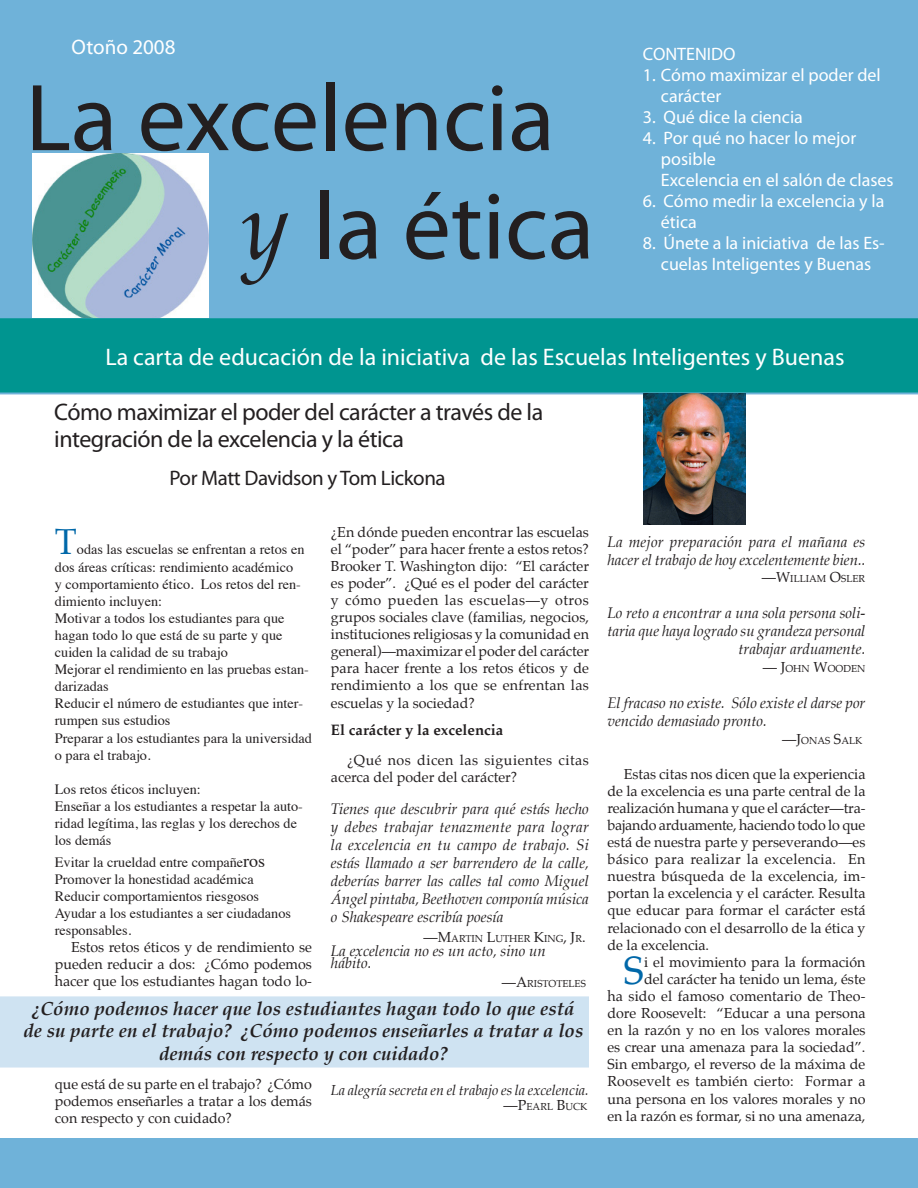
<style>
.page{position:relative;width:918px;height:1188px;background:#fff}
.page>*{position:absolute;margin:0;border:0;box-sizing:border-box;transform-origin:0 0}
.t1{font:96px "Myriad Pro";color:#231f20}
.t2{font:38.7px "Palatino";color:#0068a9}
.t3{font:36px "Palatino";color:#0068a9}
.t4{font:24px/27px "Myriad Pro";letter-spacing:-.02em;color:#231f20}
.t5{font:24px "Myriad Pro";color:#fff}
.t6{font:21px "Myriad Pro";letter-spacing:-.02em;color:#231f20}
.t7{font:21px "Myriad Pro";color:#fff}
.t8{font:italic 700 18.75px/22.5px "Palatino";color:#231f20;text-align:center}
.Hanging_indent{font:18px/21px "Myriad Pro";color:#fff}
.t9{font:italic 15px/18px "Palatino";color:#231f20}
.t10{font:700 15px "Palatino";color:#231f20}
.t11{font:14.25px/17.1px "Palatino";color:#231f20;text-align:justify}
.t12{font:14.25px/17.1px "Times";color:#231f20}
.t13{font:14.25px/17.1px "Palatino";letter-spacing:.035em;color:#231f20}
.t14{font:italic 14.25px "Palatino";color:#231f20}
.t15{font:10.05px "Palatino";color:#231f20}
.s1{font-family:"Palatino";font-style:italic}
.s2{font-size:18px}
.s3{font-size:14.25px}
</style>
<div class="page">
<div style="left:1px;top:1px;width:916px;height:393px;background:#6fb2d9"></div>
<div style="left:1px;top:319px;width:916px;height:73px;background:#009590"></div>
<div style="left:0;top:318px;width:918px;height:75px;border:2px solid #009590"></div>
<img style="left:644px;top:394px;width:101px;height:131px">
<div style="left:0;top:1138px;width:918px;height:50px;background:#6fb2d9"></div>
<div style="left:1px;top:997px;width:587px;height:70px;background:#cfe3f2"></div>
<div style="left:0;top:996px;width:589px;height:72px;border:2px solid #cfe3f2"></div>
<img style="left:32px;top:153px;width:176px;height:165px">
<p class="t7" style="left:72px;top:34px;width:105px">Otoño 2008</p>
<p class="t1" style="left:26px;top:59px;width:531px">La excelencia</p>
<p class="t1" style="left:241px;top:167px;width:354px"><span class="s1">y</span> la ética</p>
<p class="Hanging_indent" style="left:643px;top:43px;width:94px">CONTENIDO</p>
<p class="Hanging_indent" style="left:661px;top:64px;width:221px;text-indent:-18px">1. Cómo maximizar el poder del carácter</p>
<p class="Hanging_indent" style="left:643px;top:106px;width:161px">3. Qué dice la ciencia</p>
<p class="Hanging_indent" style="left:661px;top:127px;width:197px;text-indent:-18px">4. Por qué no hacer lo mejor posible</p>
<p class="Hanging_indent" style="left:661px;top:169px;width:234px">Excelencia en el salón de clases</p>
<p class="Hanging_indent" style="left:661px;top:190px;width:225px;text-indent:-18px">6. Cómo medir la excelencia y la ética</p>
<p class="Hanging_indent" style="left:643px;top:232px;width:243px;text-align:center">8. Únete a la iniciativa de las Es&shy;cuelas Inteligentes y Buenas</p>
<p class="t5" style="left:105px;top:342px;width:741px">La carta de educación de la iniciativa de las Escuelas Inteligentes y Buenas</p>
<p class="t4" style="left:54px;top:398px;width:491px">Cómo maximizar el poder del carácter a través de la integración de la excelencia y la ética</p>
<p class="t6" style="left:169px;top:465px;width:278px">Por Matt Davidson y Tom Lickona</p>
<p class="t3" style="left:55px;top:512px;width:24px">T</p>
<p class="t12" style="left:55px;top:540px;width:251px;text-indent:22px">odas las escuelas se enfrentan a retos en dos áreas críticas: rendimiento académico<br>y comportamiento ético. Los retos del ren&shy;dimiento incluyen:</p>
<p class="t12" style="left:55px;top:608px;width:231px">Motivar a todos los estudiantes para que hagan todo lo que está de su parte y que cuiden la calidad de su trabajo</p>
<p class="t12" style="left:55px;top:660px;width:256px">Mejorar el rendimiento en las pruebas estan&shy;darizadas</p>
<p class="t12" style="left:55px;top:694px;width:250px">Reducir el número de estudiantes que inter&shy;rumpen sus estudios</p>
<p class="t12" style="left:55px;top:728px;width:259px">Preparar a los estudiantes para la universidad o para el trabajo.</p>
<p class="t12" style="left:55px;top:779px;width:148px">Los retos éticos incluyen:</p>
<p class="t12" style="left:55px;top:796px;width:250px">Enseñar a los estudiantes a respetar la auto&shy;ridad legítima, las reglas y los derechos de los demás</p>
<p class="t12" style="left:55px;top:852px;width:212px">Evitar la crueldad entre compañe<span class="s2">ros</span></p>
<p class="t12" style="left:55px;top:869px;width:201px">Promover la honestidad académica</p>
<p class="t12" style="left:55px;top:886px;width:206px">Reducir comportamientos riesgosos</p>
<p class="t12" style="left:55px;top:904px;width:238px">Ayudar a los estudiantes a ser ciudadanos responsables.</p>
<p class="t11" style="left:55px;top:939px;width:259px;text-indent:16px">Estos retos éticos y de rendimiento se pueden reducir a dos: ¿Cómo podemos hacer que los estudiantes hagan todo lo-</p>
<p class="t11" style="left:331px;top:523px;width:260px">¿En dónde pueden encontrar las escuelas el “poder” para hacer frente a estos retos?<br>Brooker T. Washington dijo: “El carácter es poder”. ¿Qué es el poder del carácter y cómo pueden las escuelas—y otros grupos sociales clave (familias, negocios, instituciones religiosas y la comunidad en general)—maximizar el poder del carácter para hacer frente a los retos éticos y de rendimiento a los que se enfrentan las escuelas y la sociedad?</p>
<p class="t10" style="left:331px;top:717px;width:174px">El carácter y la excelencia</p>
<p class="t13" style="left:331px;top:752px;width:259px;text-indent:16px">¿Qué nos dicen las siguientes citas acerca del poder del carácter?</p>
<p class="t9" style="left:331px;top:800px;width:260px;text-align:justify">Tienes que descubrir para qué estás hecho y debes trabajar tenazmente para lograr la excelencia en tu campo de trabajo. Si estás llamado a ser barrendero de la calle, deberías barrer las calles tal como Miguel Ángel pintaba, Beethoven componía música o Shakespeare escribía poesía</p>
<p class="t15" style="left:424px;top:930px;width:164px"><span class="s3">—</span><span class="s3">M</span>ARTIN <span class="s3">L</span>UTHER <span class="s3">K</span>ING<span class="s3">, J</span>R<span class="s3">.</span></p>
<p class="t9" style="left:331px;top:945px;width:217px;line-height:12px">La excelencia no es un acto, sino un hábito.</p>
<p class="t15" style="left:502px;top:975px;width:86px"><span class="s3">—</span><span class="s3">A</span>RISTOTELES</p>
<p class="t8" style="left:23px;top:998px;width:561px">¿Cómo podemos hacer que los estudiantes hagan todo lo que está de su parte en el trabajo? ¿Cómo podemos enseñarles a tratar a los demás con respecto y con cuidado?</p>
<p class="t11" style="left:55px;top:1076px;width:259px">que está de su parte en el trabajo? ¿Cómo podemos enseñarles a tratar a los demás con respecto y con cuidado?</p>
<p class="t14" style="left:331px;top:1079px;width:259px">La alegría secreta en el trabajo es la excelencia.</p>
<p class="t15" style="left:504px;top:1098px;width:85px"><span class="s3">—</span><span class="s3">P</span>EARL <span class="s3">B</span>UCK</p>
<p class="t9" style="left:608px;top:533px;width:259px">La mejor preparación para el mañana es hacer el trabajo de hoy excelentemente bien..</p>
<p class="t15" style="left:762px;top:571px;width:105px"><span class="s3">—</span><span class="s3">W</span>ILLIAM <span class="s3">O</span>SLER</p>
<p class="t9" style="left:608px;top:604px;width:260px;text-align:right">Lo reto a encontrar a una sola persona soli&shy;taria que haya logrado su grandeza personal trabajar arduamente.</p>
<p class="t15" style="left:763px;top:661px;width:104px"><span class="s3">—</span> <span class="s3">J</span>OHN <span class="s3">W</span>OODEN</p>
<p class="t9" style="left:608px;top:694px;width:259px">El fracaso no existe. Sólo existe el darse por vencido demasiado pronto.</p>
<p class="t15" style="left:782px;top:733px;width:75px"><span class="s3">—</span><span class="s3">J</span>ONAS <span class="s3">S</span>ALK</p>
<p class="t11" style="left:608px;top:765px;width:260px;text-indent:16px">Estas citas nos dicen que la experiencia de la excelencia es una parte central de la realización humana y que el carácter—tra&shy;bajando arduamente, haciendo todo lo que está de nuestra parte y perseverando—es básico para realizar la excelencia. En nuestra búsqueda de la excelencia, im&shy;portan la excelencia y el carácter. Resulta que educar para formar el carácter está relacionado con el desarrollo de la ética y de la excelencia.</p>
<p class="t2" style="left:624px;top:938px;width:22px">S</p>
<p class="t11" style="left:608px;top:953px;width:260px;text-align:right">i el movimiento para la formación<br>del carácter ha tenido un lema, éste<br>ha sido el famoso comentario de Theo&shy;dore Roosevelt: “Educar a una persona en la razón y no en los valores morales es crear una amenaza para la sociedad”.<br>Sin embargo, el reverso de la máxima de Roosevelt es también cierto: Formar a una persona en los valores morales y no en la razón es formar, si no una amenaza,</p>
</div>
